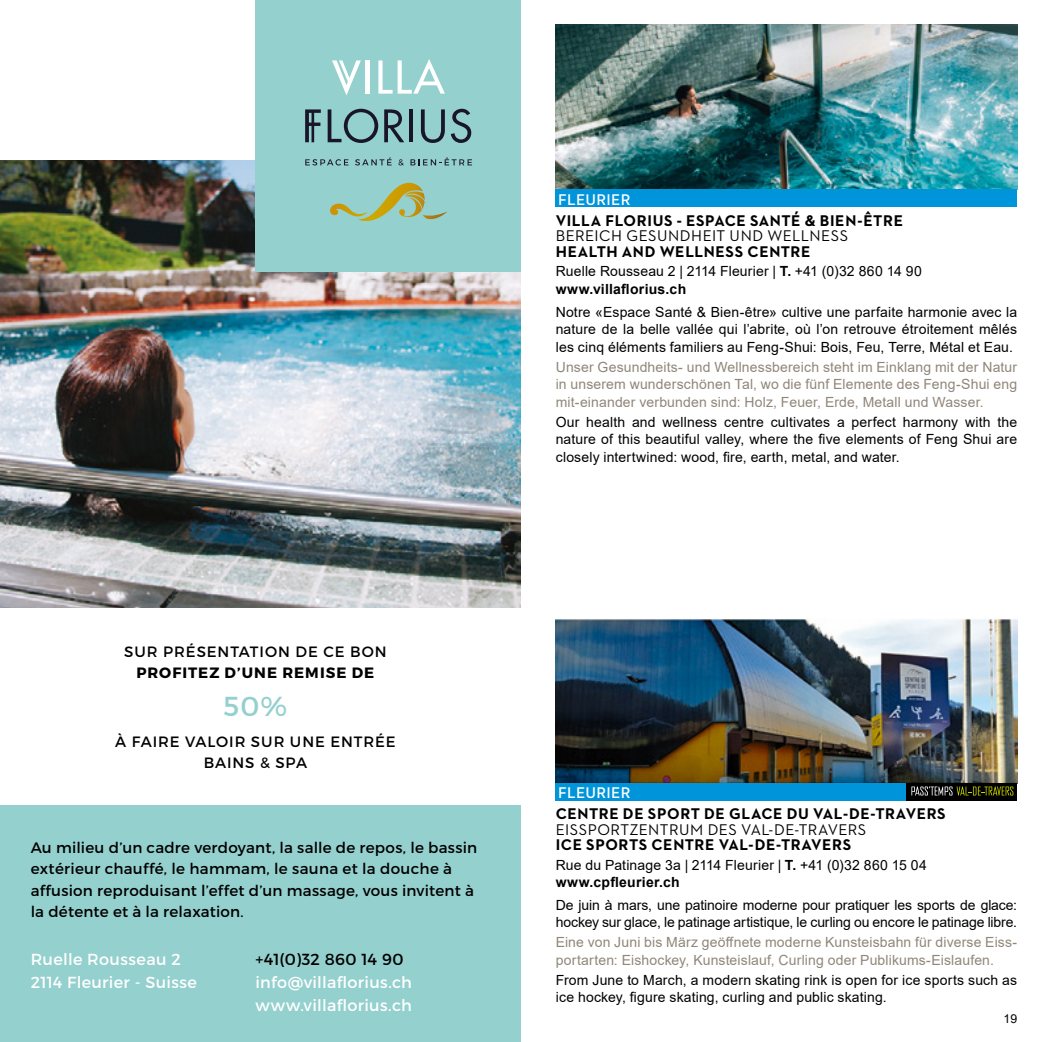
<style>
.page{position:relative;width:1042px;height:1042px;background:#fff}
.page>*{position:absolute;margin:0;border:0;box-sizing:border-box;transform-origin:0 0}
.t1{font:27.47px "Montserrat";color:#94d0ce}
.t2{font:16.1px/23.1px "Montserrat";letter-spacing:.02em;color:#fff}
.t3{font:16.1px "Montserrat";letter-spacing:.02em;color:#000}
.t4{font:700 15.75px "Neutraface 2 Text";letter-spacing:.035em;color:#000}
.t5{font:15.75px "Neutraface 2 Text";letter-spacing:.025em;color:#000}
.t6{font:600 15.75px "Neutraface 2 Text";letter-spacing:.02em;color:#fff}
.t7{font:15.05px/21.3px "Montserrat";letter-spacing:.015em;color:#000}
.t8{font:14.88px/21.2px "Montserrat";letter-spacing:.06em;color:#000;text-align:center}
.t9{font:700 14.88px "Montserrat";letter-spacing:.07em;color:#000}
.t10{font:14px/17.5px "Arial";letter-spacing:.01em;color:#000}
.t11{font:14px/17.5px "Arial";letter-spacing:.01em;color:#908679;text-align:justify}
.t12{font:14px/17.5px "Arial";letter-spacing:-.01em;color:#000}
.t13{font:12.25px "Arial";color:#000}
.s1{font-size:14.17px}
.s2{font-weight:700}
</style>
<div class="page">
<img style="left:0;top:161px;width:521px;height:446px">
<div style="left:255px;top:0;width:266px;height:272px;background:#94d0ce"></div>
<svg style="left:305px;top:159px;width:43px;height:6px"></svg>
<svg style="left:398px;top:159px;width:6px;height:7px"></svg>
<svg style="left:410px;top:157px;width:62px;height:8px"></svg>
<svg style="left:355px;top:157px;width:37px;height:8px"></svg>
<svg style="left:330px;top:183px;width:117px;height:38px"></svg>
<svg style="left:332px;top:60px;width:29px;height:35px"></svg>
<hr style="left:366px;top:60px;width:4px;height:34px;background:#fff">
<svg style="left:378px;top:59px;width:67px;height:35px"></svg>
<svg style="left:305px;top:109px;width:16px;height:33px"></svg>
<svg style="left:328px;top:109px;width:50px;height:34px"></svg>
<svg style="left:384px;top:109px;width:20px;height:33px"></svg>
<hr style="left:409px;top:109px;width:4px;height:33px;background:#19162a">
<svg style="left:421px;top:109px;width:24px;height:34px"></svg>
<svg style="left:451px;top:109px;width:20px;height:34px"></svg>
<div style="left:0;top:805px;width:521px;height:237px;background:#94d0ce"></div>
<img style="left:556px;top:25px;width:461px;height:165px">
<img style="left:556px;top:618px;width:461px;height:165px">
<div style="left:556px;top:190px;width:461px;height:17px;background:#0095db"></div>
<div style="left:556px;top:783px;width:461px;height:17px;background:#0095db"></div>
<div style="left:906px;top:783px;width:111px;height:17px;background:#000"></div>
<svg style="left:911px;top:786px;width:102px;height:9px"></svg>
<p class="t8" style="left:124px;top:641px;width:264px">SUR PRÉSENTATION DE CE BON</p>
<p class="t9" style="left:136px;top:664px;width:239px">PROFITEZ D’UNE REMISE DE</p>
<h1 class="t1" style="left:224px;top:689px;width:65px">50%</h1>
<p class="t8" style="left:115px;top:731px;width:282px">À FAIRE VALOIR SUR UNE ENTRÉE<br>BAINS &amp; SPA</p>
<p class="t7" style="left:31px;top:836px;width:448px">Au milieu d’un cadre verdoyant, la salle de repos, le bassin extérieur chauffé, le hammam, le sauna et la douche à affusion reproduisant l’effet d’un massage, vous invitent à la détente et à la relaxation<span class="s1">.</span></p>
<p class="t2" style="left:31px;top:947px;width:168px">Ruelle Rousseau 2<br>2114 Fleurier - Suisse</p>
<p class="t3" style="left:255px;top:949px;width:150px">+41(0)32 860 14 90</p>
<p class="t2" style="left:255px;top:971px;width:158px">info@villaflorius.ch www.villaflorius.ch</p>
<p class="t6" style="left:558px;top:189px;width:74px">FLEURIER</p>
<p class="t4" style="left:556px;top:210px;width:349px">VILLA FLORIUS - ESPACE SANTÉ &amp; BIEN-ÊTRE</p>
<p class="t5" style="left:556px;top:226px;width:294px">BEREICH GESUNDHEIT UND WELLNESS</p>
<p class="t4" style="left:556px;top:242px;width:256px">HEALTH AND WELLNESS CENTRE</p>
<p class="t10" style="left:556px;top:263px;width:368px">Ruelle Rousseau 2 | 2114 Fleurier | <span class="s2">T.</span> +41 (0)32 860 14 90 <span class="s2">www.villaflorius.ch</span></p>
<p class="t10" style="left:556px;top:303px;width:463px;text-align:justify">Notre «Espace Santé &amp; Bien-être» cultive une parfaite harmonie avec la nature de la belle vallée qui l’abrite, où l’on retrouve étroitement mêlés les cinq éléments familiers au Feng-Shui: Bois, Feu, Terre, Métal et Eau.</p>
<p class="t11" style="left:556px;top:358px;width:463px">Unser Gesundheits- und Wellnessbereich steht im Einklang mit der Natur in unserem wunderschönen Tal, wo die fünf Elemente des Feng-Shui eng mit-einander verbunden sind: Holz, Feuer, Erde, Metall und Wasser.</p>
<p class="t10" style="left:556px;top:413px;width:463px;text-align:justify">Our health and wellness centre cultivates a perfect harmony with the nature of this beautiful valley, where the five elements of Feng Shui are closely intertwined: wood, fire, earth, metal, and water.</p>
<p class="t6" style="left:558px;top:782px;width:74px">FLEURIER</p>
<p class="t4" style="left:556px;top:803px;width:391px">CENTRE DE SPORT DE GLACE DU VAL-DE-TRAVERS</p>
<p class="t5" style="left:556px;top:819px;width:312px">EISSPORTZENTRUM DES VAL-DE-TRAVERS</p>
<p class="t4" style="left:556px;top:835px;width:297px">ICE SPORTS CENTRE VAL-DE-TRAVERS</p>
<p class="t10" style="left:556px;top:856px;width:373px">Rue du Patinage 3a | 2114 Fleurier | <span class="s2">T.</span> +41 (0)32 860 15 04 <span class="s2">www.cpfleurier.ch</span></p>
<p class="t12" style="left:556px;top:896px;width:463px">De juin à mars, une patinoire moderne pour pratiquer les sports de glace: hockey sur glace, le patinage artistique, le curling ou encore le patinage libre.</p>
<p class="t11" style="left:556px;top:933px;width:463px">Eine von Juni bis März geöffnete moderne Kunsteisbahn für diverse Eiss&shy;portarten: Eishockey, Kunsteislauf, Curling oder Publikums-Eislaufen.</p>
<p class="t10" style="left:556px;top:971px;width:463px">From June to March, a modern skating rink is open for ice sports such as ice hockey, figure skating, curling and public skating.</p>
<p class="t13" style="left:1003px;top:1010px;width:15px">19</p>
</div>
